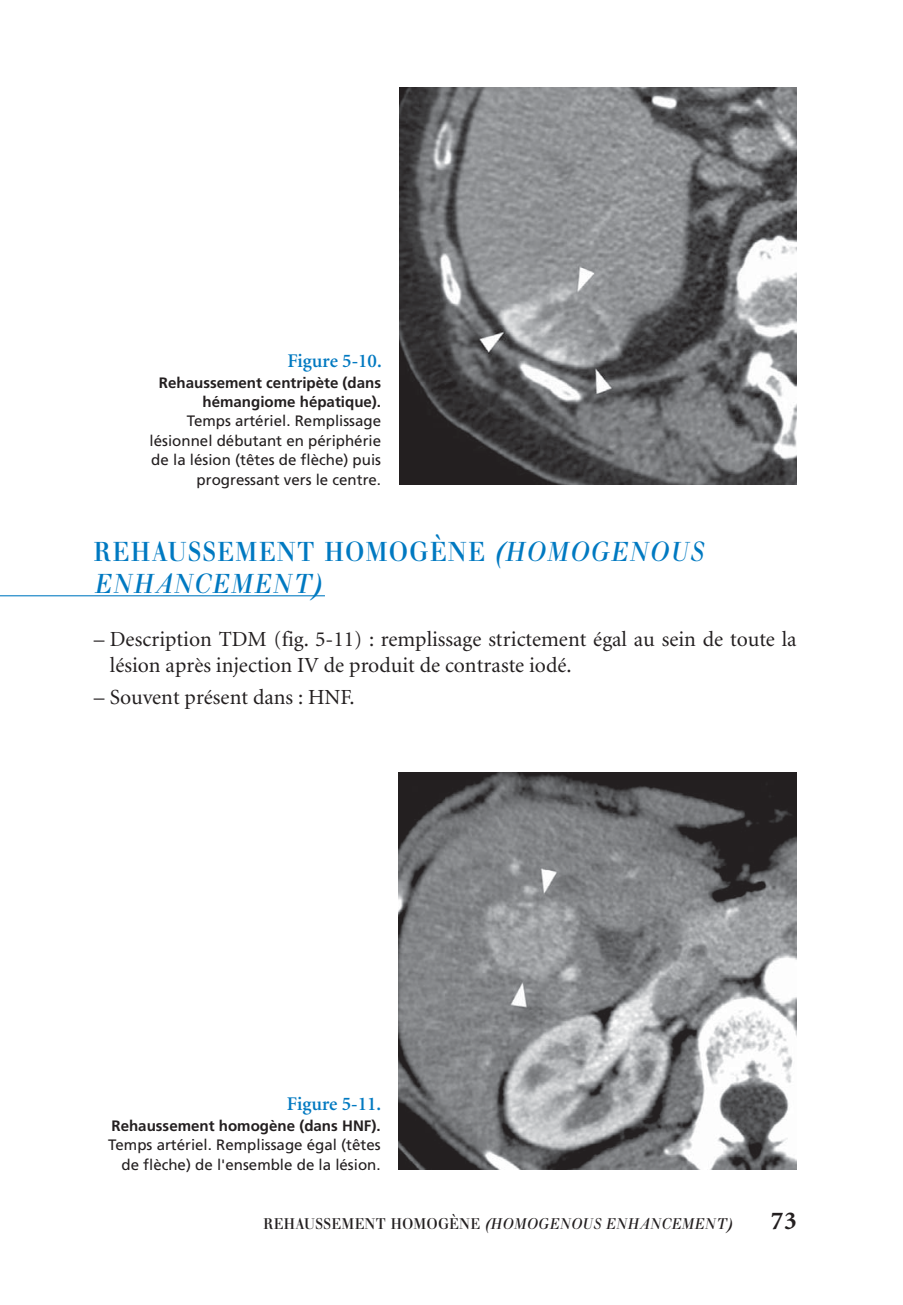
<style>
.page{position:relative;width:903px;height:1305px;background:#fff}
.page>*{position:absolute;margin:0;border:0;box-sizing:border-box;transform-origin:0 0}
.t1{font:italic 500 32.2px/32.4px "Walbaum";letter-spacing:.05em;color:#0079c1;scale:.87 1}
.t2{font:700 25.9px "Minion";color:#231f20}
.t3{font:21.53px/25.9px "Minion";color:#231f20}
.t4{font:600 19.43px "Minion";color:#0079c1}
.t5{font:italic 500 18.2px "Walbaum";letter-spacing:.025em;color:#231f20;scale:.88 1}
.t6{font:15.05px/19.4px "Frutiger";color:#231f20;text-align:right}
.t7{font:700 15.05px/19.4px "Frutiger";color:#231f20;text-align:right}
.s1{font-style:normal}
</style>
<div class="page">
<hr style="left:0;top:595px;width:325px;height:1px;background:#0079c1">
<img style="left:399px;top:87px;width:397px;height:397px">
<img style="left:399px;top:772px;width:397px;height:397px">
<p class="t4" style="left:287px;top:353px;width:96px">Figure 5-10.</p>
<p class="t7" style="left:159px;top:374px;width:224px">Rehaussement centripète (dans hémangiome hépatique).</p>
<p class="t6" style="left:150px;top:412px;width:233px">Temps artériel. Remplissage lésionnel débutant en périphérie de la lésion (têtes de flèche) puis progressant vers le centre.</p>
<h1 class="t1" style="left:94px;top:539px;width:702px"><span class="s1">REHAUSSEMENT HOMOGÈNE</span> (HOMOGENOUS<br>ENHANCEMENT)</h1>
<h3 class="t3" style="left:110px;top:628px;width:688px;text-indent:-16px">– Description TDM ( fig. 5-11 ) : remplissage strictement égal au sein de toute la lésion après injection IV de produit de contraste iodé.</h3>
<h3 class="t3" style="left:94px;top:686px;width:262px">– Souvent présent dans : HNF.</h3>
<p class="t4" style="left:287px;top:1096px;width:96px">Figure 5-11.</p>
<p class="t7" style="left:111px;top:1117px;width:271px">Rehaussement homogène (dans HNF).</p>
<p class="t6" style="left:108px;top:1136px;width:274px">Temps artériel. Remplissage égal (têtes de flèche) de l'ensemble de la lésion.</p>
<p class="t5" style="left:263px;top:1218px;width:534px"><span class="s1">REHAUSSEMENT HOMOGÈNE</span> (HOMOGENOUS ENHANCEMENT)</p>
<h2 class="t2" style="left:770px;top:1211px;width:27px">73</h2>
</div>
